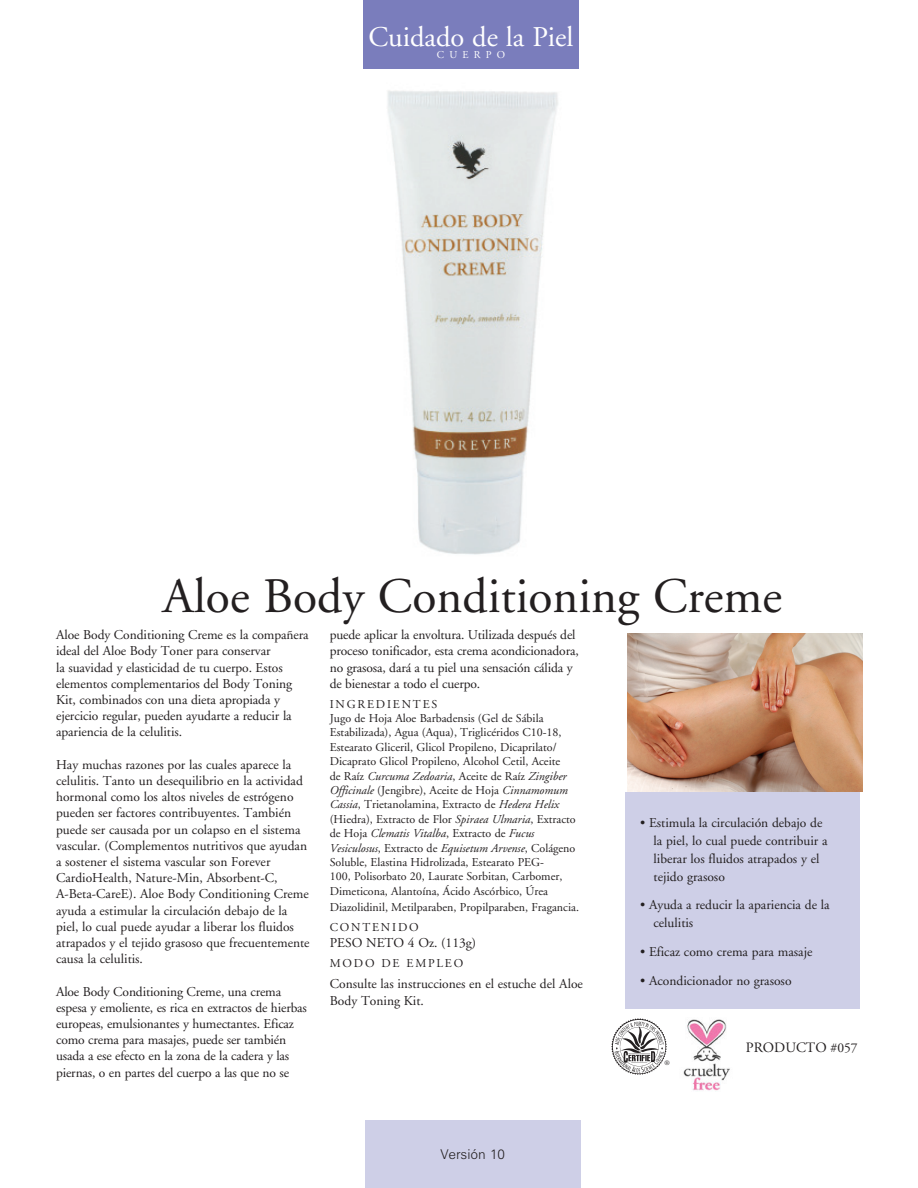
<style>
.page{position:relative;width:918px;height:1188px;background:#fff}
.page>*{position:absolute;margin:0;border:0;box-sizing:border-box;transform-origin:0 0}
.t1{font:49.5px "Adobe Garamond";color:#231f20}
.t2{font:28.5px "Adobe Garamond";color:#fff}
.t3{font:14.25px "Adobe Garamond";color:#231f20}
.Key_Points{font:13.5px/16.2px "Adobe Garamond";color:#231f20}
.t4{font:300 13.5px "Zurich BT";color:#231f20}
.t5{font:12px/14.4px "Adobe Garamond";color:#231f20}
.t6{font:12px "Adobe Garamond";letter-spacing:.15em;color:#231f20}
.t7{font:10.5px "Adobe Garamond";letter-spacing:.5em;color:#fff}
.t8{font:6.75px "Adobe Garamond";color:#231f20}
.s1{font-style:italic}
.s2{font-size:13.5px}
</style>
<div class="page">
<img style="left:363px;top:68px;width:216px;height:487px">
<div style="left:625px;top:792px;width:235px;height:217px;background:#cecfe7"></div>
<div style="left:363px;top:0;width:216px;height:68px;background:#7a7dbc"></div>
<div style="left:365px;top:1120px;width:216px;height:68px;background:#cecfe7"></div>
<img style="left:628px;top:633px;width:234px;height:158px">
<img style="left:683px;top:1019px;width:47px;height:72px">
<img style="left:611px;top:1019px;width:56px;height:55px">
<p class="t2" style="left:368px;top:21px;width:207px">Cuidado de la Piel</p>
<p class="t7" style="left:437px;top:49px;width:70px">CUERPO</p>
<p class="t1" style="left:163px;top:570px;width:621px">Aloe Body Conditioning Creme</p>
<p class="Key_Points" style="left:56px;top:627px;width:254px">Aloe Body Conditioning Creme es la compañera ideal del Aloe Body Toner para conservar<br>la suavidad y elasticidad de tu cuerpo. Estos elementos complementarios del Body Toning Kit, combinados con una dieta apropiada y ejercicio regular, pueden ayudarte a reducir la apariencia de la celulitis.</p>
<p class="Key_Points" style="left:56px;top:757px;width:255px">Hay muchas razones por las cuales aparece la celulitis. Tanto un desequilibrio en la actividad hormonal como los altos niveles de estrógeno pueden ser factores contribuyentes. También puede ser causada por un colapso en el sistema vascular. (Complementos nutritivos que ayudan a sostener el sistema vascular son Forever CardioHealth, Nature-Min, Absorbent-C, A-Beta-CareE). Aloe Body Conditioning Creme ayuda a estimular la circulación debajo de la piel, lo cual puede ayudar a liberar los fluidos atrapados y el tejido grasoso que frecuentemente causa la celulitis.</p>
<p class="Key_Points" style="left:56px;top:984px;width:252px">Aloe Body Conditioning Creme, una crema espesa y emoliente, es rica en extractos de hierbas europeas, emulsionantes y humectantes. Eficaz como crema para masajes, puede ser también usada a ese efecto en la zona de la cadera y las piernas, o en partes del cuerpo a las que no se</p>
<p class="Key_Points" style="left:330px;top:627px;width:251px">puede aplicar la envoltura. Utilizada después del proceso tonificador, esta crema acondicionadora, no grasosa, dará a tu piel una sensación cálida y de bienestar a todo el cuerpo.</p>
<p class="t6" style="left:330px;top:697px;width:109px">INGREDIENTES</p>
<p class="t5" style="left:330px;top:711px;width:247px">Jugo de Hoja Aloe Barbadensis (Gel de Sábila Estabilizada), Agua (Aqua), Triglicéridos C10-18, Estearato Gliceril, Glicol Propileno, Dicaprilato/ Dicaprato Glicol Propileno, Alcohol Cetil, Aceite<br>de Raíz <span class="s1">Curcuma Zedoaria</span>, Aceite de Raíz <span class="s1">Zingiber Officinale</span> (Jengibre), Aceite de Hoja <span class="s1">Cinnamomum Cassia</span>, Trietanolamina, Extracto de <span class="s1">Hedera Helix </span>(Hiedra), Extracto de Flor <span class="s1">Spiraea Ulmaria</span>, Extracto de Hoja <span class="s1">Clematis Vitalba</span>, Extracto de <span class="s1">Fucus Vesiculosus</span>, Extracto de <span class="s1">Equisetum Arvense</span>, Colágeno Soluble, Elastina Hidrolizada, Estearato PEG-<br>100, Polisorbato 20, Laurate Sorbitan, Carbomer, Dimeticona, Alantoína, Ácido Ascórbico, Úrea</p>
<p class="t5" style="left:330px;top:900px;width:251px">Diazolidinil, Metilparaben, Propilparaben, Fragancia.</p>
<p class="t6" style="left:330px;top:921px;width:90px">CONTENIDO</p>
<p class="Key_Points" style="left:330px;top:935px;width:148px">PESO NETO 4 Oz. (113g)</p>
<p class="t6" style="left:330px;top:957px;width:135px">MODO DE EMPLEO</p>
<p class="Key_Points" style="left:330px;top:976px;width:255px">Consulte las instrucciones en el estuche del Aloe<br>Body Toning Kit.</p>
<p class="t4" style="left:440px;top:1146px;width:66px">Versión 10</p>
<p class="Key_Points" style="left:654px;top:814px;width:175px;line-height:18px;text-indent:-14px">• Estimula la circulación debajo de la piel, lo cual puede contribuir a liberar los fluidos atrapados y el tejido grasoso</p>
<p class="Key_Points" style="left:654px;top:896px;width:177px;line-height:18px;text-indent:-14px">• Ayuda a reducir la apariencia de la celulitis</p>
<p class="Key_Points" style="left:640px;top:944px;width:174px">• Eficaz como crema para masaje</p>
<p class="Key_Points" style="left:640px;top:973px;width:153px">• Acondicionador no grasoso</p>
<p class="t8" style="left:664px;top:1060px;width:7px">®</p>
<p class="t3" style="left:746px;top:1040px;width:113px">PRODUCTO <span class="s2">#057</span></p>
</div>
